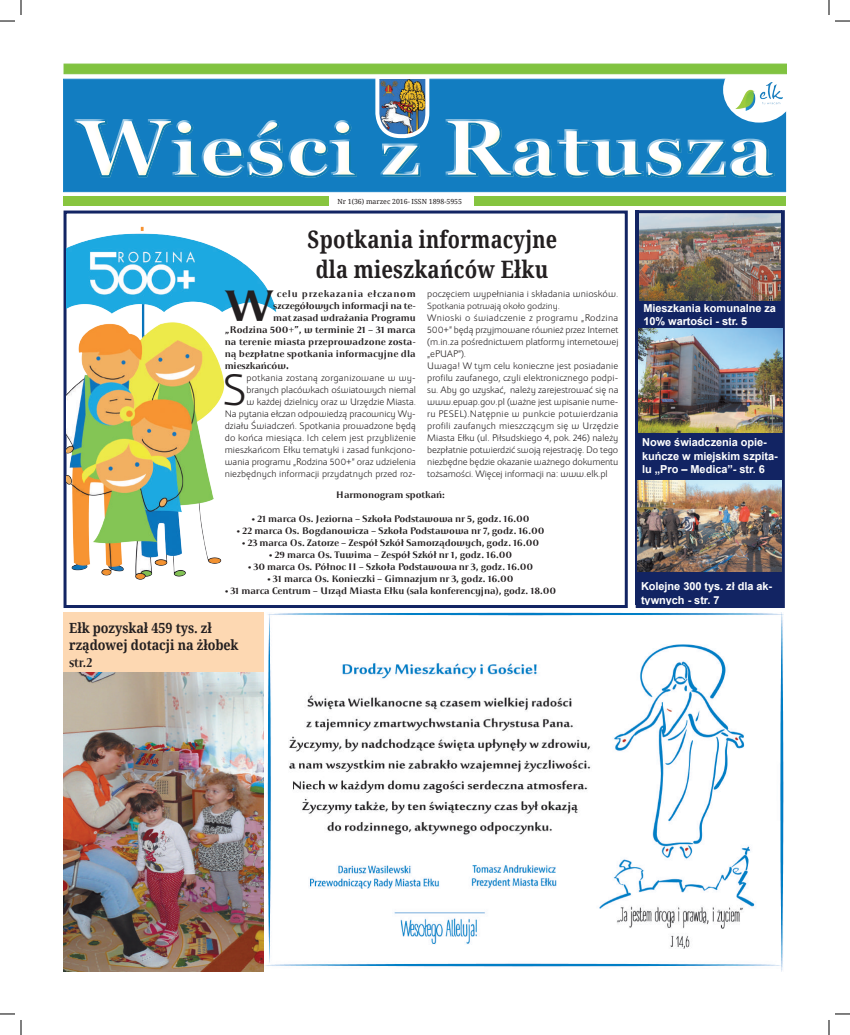
<style>
.page{position:relative;width:850px;height:1035px;background:#fff}
.page>*{position:absolute;margin:0;border:0;box-sizing:border-box;transform-origin:0 0}
.t1{font:46.7px "Apolonia Nova Lekka OT";color:#231f20}
.t2{font:700 46.5px "Apolonia TT";color:#231f20}
.t3{font:700 24px/30px "Noto Serif";letter-spacing:.01em;color:#231f20;text-align:center;scale:.85 1}
.t4{font:700 14px/16.8px "Noto Serif";letter-spacing:-.005em;color:#231f20;scale:.9 1}
.t5{font:700 14px "Apolonia TT";color:#231f20;scale:.88 1}
.t6{font:700 11px/13.2px "Arial";letter-spacing:-.005em;color:#fff}
.t7{font:10px/12px "Apolonia Nova Lekka OT";color:#231f20;text-align:right}
.t8{font:700 10px "Apolonia TT";letter-spacing:-.005em;color:#231f20}
.t9{font:700 10px "Apolonia TT";letter-spacing:.07em;color:#231f20}
.t10{font:9.5px "Apolonia Nova Lekka OT";letter-spacing:-.005em;color:#231f20}
.t11{font:7px "Noto Serif";letter-spacing:-.005em;color:#231f20}
.s1{font-size:13.4px}
</style>
<div class="page">
<img style="left:264px;top:612px;width:519px;height:359px">
<img style="left:64px;top:672px;width:199px;height:299px">
<div style="left:64px;top:612px;width:200px;height:60px;background:#fdd8b2"></div>
<div style="left:636px;top:210px;width:146px;height:394px;background:#122463"></div>
<img style="left:640px;top:214px;width:141px;height:86px">
<div style="left:63px;top:79px;width:723px;height:113px;background:#127dc1;border:1px solid #1b84c7"></div>
<div style="left:64px;top:196px;width:265px;height:10px;background:#88c53f"></div>
<div style="left:475px;top:196px;width:311px;height:10px;background:#85c440"></div>
<div style="left:636px;top:210px;width:149px;height:398px;border:3px solid #122463"></div>
<img style="left:638px;top:329px;width:144px;height:103px">
<img style="left:638px;top:480px;width:144px;height:91px">
<div style="left:64px;top:210px;width:564px;height:398px;border:3px solid #122463"></div>
<img style="left:66px;top:210px;width:370px;height:369px">
<div style="left:74px;top:118px;width:701px;height:60px;background:#fffbd6;opacity:.75"></div>
<div style="left:724px;top:59px;width:70px;height:62px;background:#fff;border-radius:50%"></div>
<div style="left:723px;top:57px;width:72px;height:65px;border:3px solid #fff;border-radius:50%"></div>
<div style="left:64px;top:64px;width:723px;height:10px;background:#81c340;border:1px solid #7fc241"></div>
<img style="left:373px;top:73px;width:58px;height:67px">
<img style="left:735px;top:82px;width:48px;height:29px">
<svg style="left:0;top:0;width:22px;height:22px"></svg>
<svg style="left:0;top:1013px;width:22px;height:21px"></svg>
<svg style="left:828px;top:0;width:22px;height:22px"></svg>
<svg style="left:828px;top:1013px;width:22px;height:21px"></svg>
<p class="t11" style="left:337px;top:196px;width:126px">Nr 1(36) marzec 2016- ISSN 1898-5955</p>
<h3 class="t3" style="left:307px;top:223px;width:295px">Spotkania informacyjne dla mieszkańców Ełku</h3>
<h2 class="t2" style="left:225px;top:279px;width:50px">W</h2>
<p class="t9" style="left:277px;top:288px;width:140px">celu przekazania ełczanom</p>
<p class="t8" style="left:273px;top:300px;width:144px">szczegółowych informacji na te-</p>
<p class="t8" style="left:273px;top:312px;width:144px">mat zasad wdrażania Programu</p>
<p class="t8" style="left:225px;top:324px;width:193px">„Rodzina 500+”, w terminie 21 – 31 marca</p>
<p class="t8" style="left:225px;top:336px;width:193px">na terenie miasta przeprowadzone zosta-</p>
<p class="t8" style="left:225px;top:348px;width:193px">ną bezpłatne spotkania informacyjne dla</p>
<p class="t8" style="left:225px;top:360px;width:66px">mieszkańców<span class="s1">.</span></p>
<h1 class="t1" style="left:222px;top:365px;width:26px">S</h1>
<p class="t7" style="left:225px;top:372px;width:193px">potkania zostaną zorganizowane w wy&shy;branych placówkach oświatowych niemal<br>w każdej dzielnicy oraz w Urzędzie Miasta.<br>Na pytania ełczan odpowiedzą pracownicy Wy&shy;działu Świadczeń. Spotkania prowadzone będą do końca miesiąca. Ich celem jest przybliżenie mieszkańcom Ełku tematyki i zasad funkcjono&shy;wania programu „Rodzina 500+” oraz udzielenia niezbędnych informacji przydatnych przed roz-</p>
<p class="t7" style="left:427px;top:288px;width:193px">poczęciem wypełniania i składania wniosków.</p>
<p class="t10" style="left:427px;top:301px;width:134px">Spotkania potrwają około godziny.</p>
<p class="t7" style="left:427px;top:312px;width:193px;text-align:left">Wnioski o świadczenie z programu „Rodzina 500+” będą przyjmowane również przez Internet (m.in.za pośrednictwem platformy internetowej „ePUAP”).<br>Uwaga! W tym celu konieczne jest posiadanie profilu zaufanego, czyli elektronicznego podpi&shy;su. Aby go uzyskać, należy zarejestrować się na www.epuap.gov.pl (ważne jest wpisanie nume&shy;ru PESEL).Natępnie w punkcie potwierdzania profili zaufanych mieszczącym się w Urzędzie Miasta Ełku (ul. Piłsudskiego 4, pok. 246) należy bezpłatnie potwierdzić swoją rejestrację. Do tego niezbędne będzie okazanie ważnego dokumentu tożsamości. Więcej informacji na: www.elk.pl</p>
<p class="t8" style="left:336px;top:488px;width:111px">Harmonogram spotkań:</p>
<p class="t8" style="left:251px;top:512px;width:280px">• 21 marca Os. Jeziorna – Szkoła Podstawowa nr 5, godz. 16.00</p>
<p class="t8" style="left:236px;top:524px;width:309px">• 22 marca Os. Bogdanowicza – Szkoła Podstawowa nr 7, godz. 16.00</p>
<p class="t8" style="left:242px;top:536px;width:299px">• 23 marca Os. Zatorze – Zespół Szkół Samorządowych, godz. 16.00</p>
<p class="t8" style="left:269px;top:548px;width:245px">• 29 marca Os. Tuwima – Zespół Szkół nr 1, godz. 16.00</p>
<p class="t8" style="left:248px;top:560px;width:287px">• 30 marca Os. Północ II – Szkoła Podstawowa nr 3, godz. 16.00</p>
<p class="t8" style="left:267px;top:572px;width:248px">• 31 marca Os. Konieczki – Gimnazjum nr 3, godz. 16.00</p>
<p class="t8" style="left:225px;top:584px;width:333px">• 31 marca Centrum – Urząd Miasta Ełku (sala konferencyjna), godz. 18.00</p>
<h3 class="t4" style="left:69px;top:618px;width:190px">Ełk pozyskał 459 tys. zł rządowej dotacji na żłobek</h3>
<h3 class="t5" style="left:69px;top:653px;width:28px">str.2</h3>
<p class="t6" style="left:643px;top:301px;width:134px">Mieszkania komunalne za<br>10% wartości - str. 5</p>
<p class="t6" style="left:642px;top:436px;width:137px">Nowe świadczenia opie&shy;kuńcze w miejskim szpita&shy;lu „Pro – Medica”- str. 6</p>
<p class="t6" style="left:641px;top:580px;width:133px">Kolejne 300 tys. zł dla ak&shy;tywnych - str. 7</p>
</div>
